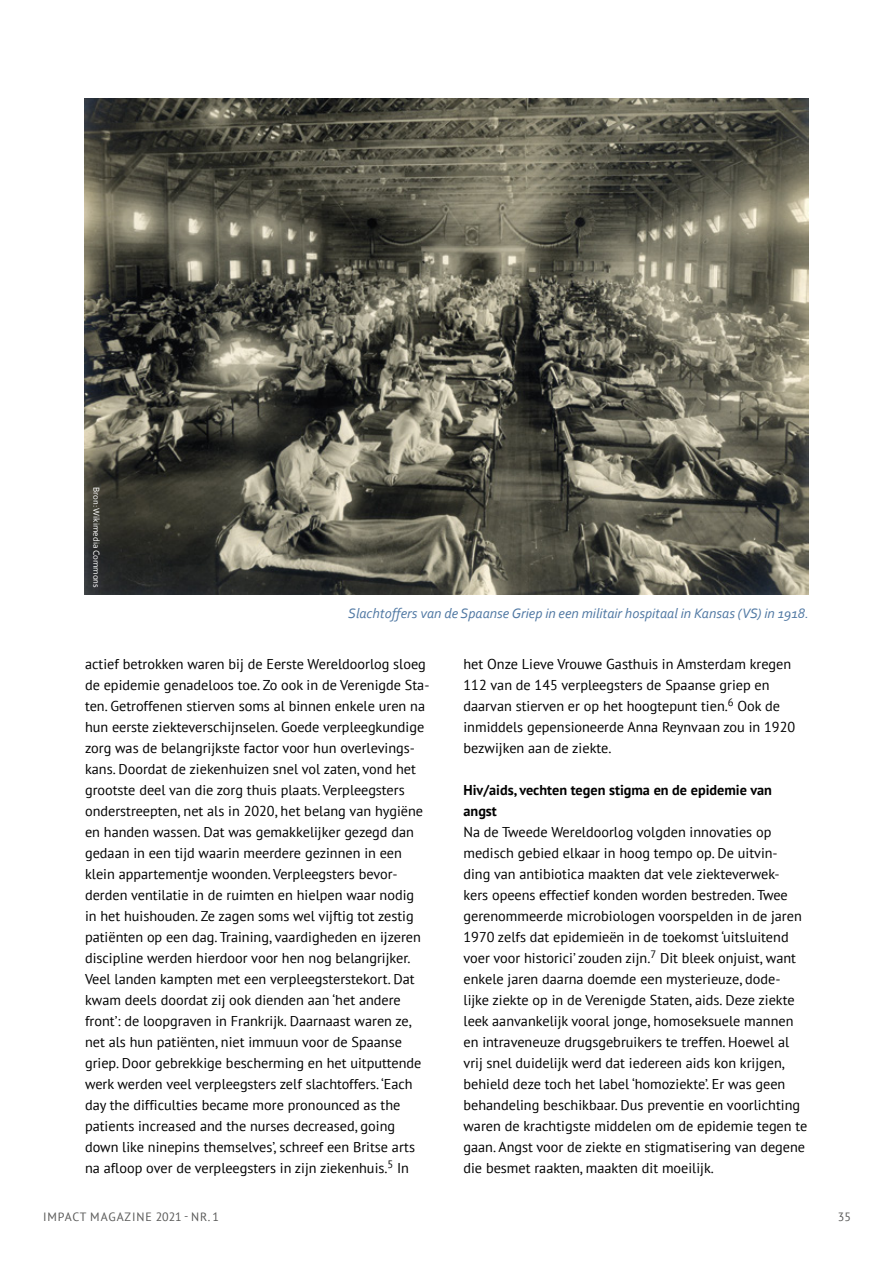
<style>
.page{position:relative;width:893px;height:1263px;background:#fff}
.page>*{position:absolute;margin:0;border:0;box-sizing:border-box;transform-origin:0 0}
._01-plat{font:14.25px/21px "PT Sans";color:#000}
._08-foto_bijschrift{font:italic 14.25px "Corbel";color:#5078a3}
._05-tussenkopje{font:700 14.25px/21px "PT Sans";color:#000}
.t1{font:12px "PT Sans";letter-spacing:.065em;color:#585857}
._08-foto_credit{font:9px "Corbel";color:#fff}
</style>
<div class="page">
<img style="left:84px;top:99px;width:725px;height:495px">
<p class="_08-foto_credit" style="left:102px;top:487px;width:102px;rotate:90deg">Bron: Wikimedia Commons</p>
<p class="_08-foto_bijschrift" style="left:348px;top:605px;width:462px">Slachtoffers van de Spaanse Griep in een militair hospitaal in Kansas (VS) in 1918.</p>
<p class="_01-plat" style="left:85px;top:653px;width:346px">actief betrokken waren bij de Eerste Wereldoorlog sloeg de epidemie genadeloos toe. Zo ook in de Verenigde Sta&shy;ten. Getroffenen stierven soms al binnen enkele uren na hun eerste ziekteverschijnselen. Goede verpleegkundige zorg was de belangrijkste factor voor hun overlevings&shy;kans. Doordat de ziekenhuizen snel vol zaten, vond het grootste deel van die zorg thuis plaats. Verpleegsters onderstreepten, net als in 2020, het belang van hygiëne en handen wassen. Dat was gemakkelijker gezegd dan gedaan in een tijd waarin meerdere gezinnen in een klein appartementje woonden. Verpleegsters bevor&shy;derden ventilatie in de ruimten en hielpen waar nodig<br>in het huishouden. Ze zagen soms wel vijftig tot zestig patiënten op een dag. Training, vaardigheden en ijzeren discipline werden hierdoor voor hen nog belangrijker.</p>
<p class="_01-plat" style="left:85px;top:968px;width:338px">Veel landen kampten met een verpleegsterstekort. Dat kwam deels doordat zij ook dienden aan ‘het andere front’: de loopgraven in Frankrijk. Daarnaast waren ze, net als hun patiënten, niet immuun voor de Spaanse griep. Door gebrekkige bescherming en het uitputtende werk werden veel verpleegsters zelf slachtoffers. ‘Each day the difficulties became more pronounced as the patients increased and the nurses decreased, going down like ninepins themselves’, schreef een Britse arts na afloop over de verpleegsters in zijn ziekenhuis.<sup>5</sup> In</p>
<p class="_01-plat" style="left:463px;top:653px;width:333px">het Onze Lieve Vrouwe Gasthuis in Amsterdam kregen 112 van de 145 verpleegsters de Spaanse griep en daarvan stierven er op het hoogtepunt tien.<sup>6</sup> Ook de inmiddels gepensioneerde Anna Reynvaan zou in 1920 bezwijken aan de ziekte.</p>
<p class="_05-tussenkopje" style="left:463px;top:779px;width:310px">Hiv/aids, vechten tegen stigma en de epidemie van angst</p>
<p class="_01-plat" style="left:463px;top:821px;width:345px">Na de Tweede Wereldoorlog volgden innovaties op medisch gebied elkaar in hoog tempo op. De uitvin&shy;ding van antibiotica maakten dat vele ziekteverwek&shy;kers opeens effectief konden worden bestreden. Twee gerenommeerde microbiologen voorspelden in de jaren 1970 zelfs dat epidemieën in de toekomst ‘uitsluitend voer voor historici’ zouden zijn.<sup>7</sup> Dit bleek onjuist, want enkele jaren daarna doemde een mysterieuze, dode&shy;lijke ziekte op in de Verenigde Staten, aids. Deze ziekte leek aanvankelijk vooral jonge, homoseksuele mannen en intraveneuze drugsgebruikers te treffen. Hoewel al vrij snel duidelijk werd dat iedereen aids kon krijgen, behield deze toch het label ‘homoziekte’. Er was geen behandeling beschikbaar. Dus preventie en voorlichting waren de krachtigste middelen om de epidemie tegen te gaan. Angst voor de ziekte en stigmatisering van degene die besmet raakten, maakten dit moeilijk.</p>
<p class="t1" style="left:43px;top:1209px;width:178px">IMPACT MAGAZINE 2021 - NR. 1</p>
<p class="t1" style="left:838px;top:1209px;width:15px">35</p>
</div>
